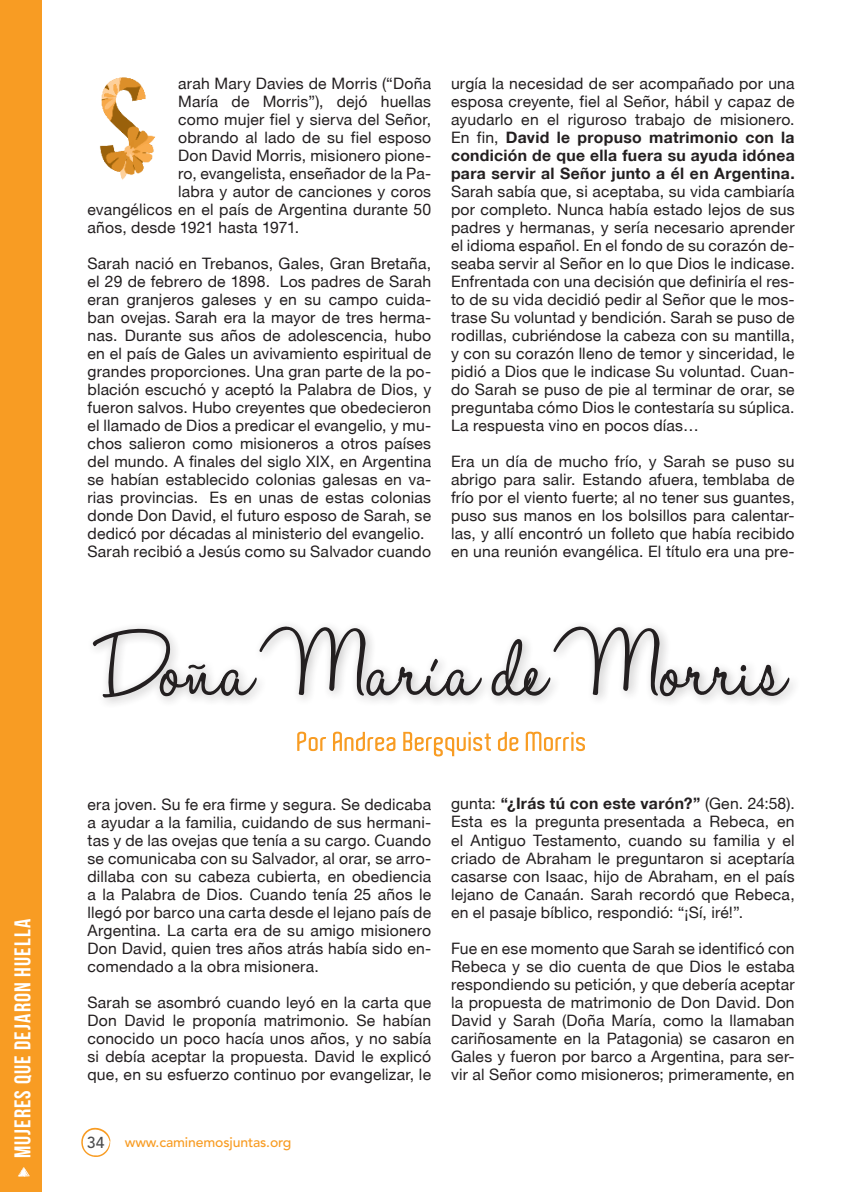
<style>
.page{position:relative;width:845px;height:1192px;background:#fff}
.page>*{position:absolute;margin:0;border:0;box-sizing:border-box;transform-origin:0 0}
.t1{font:22.75px "Bebas Neue";letter-spacing:.05em;color:#fff}
.t2{font:15.75px/18px "Helvetica Neue";letter-spacing:.01em;color:#231f20;text-align:justify}
.t3{font:500 15.75px "Avenir LT Std";color:#4b4c4d}
.t4{font:500 14px "Avenir LT Std";letter-spacing:-.01em;color:#f89c23}
.s1{font-weight:700}
</style>
<div class="page">
<div style="left:0;top:0;width:42px;height:1192px;background:#f89c23"></div>
<svg style="left:18px;top:1167px;width:12px;height:10px"></svg>
<img style="left:99px;top:77px;width:56px;height:103px">
<svg style="left:81px;top:1127px;width:29px;height:30px"></svg>
<div style="left:86px;top:620px;width:715px;height:89px;background:#231f20;opacity:.3"></div>
<svg style="left:93px;top:626px;width:696px;height:71px"></svg>
<svg style="left:297px;top:732px;width:288px;height:24px"></svg>
<p class="t2" style="left:178px;top:74px;width:254px">arah Mary Davies de Morris (“Doña</p>
<p class="t2" style="left:178px;top:92px;width:254px">María de Morris”), dejó huellas</p>
<p class="t2" style="left:178px;top:110px;width:254px">como mujer fiel y sierva del Señor,</p>
<p class="t2" style="left:178px;top:128px;width:254px">obrando al lado de su fiel esposo</p>
<p class="t2" style="left:178px;top:146px;width:254px">Don David Morris, misionero pione-</p>
<p class="t2" style="left:178px;top:164px;width:254px">ro, evangelista, enseñador de la Pa-</p>
<p class="t2" style="left:178px;top:182px;width:254px">labra y autor de canciones y coros</p>
<p class="t2" style="left:87px;top:200px;width:345px">evangélicos en el país de Argentina durante 50</p>
<p class="t2" style="left:87px;top:218px;width:213px">años, desde 1921 hasta 1971.</p>
<p class="t2" style="left:87px;top:254px;width:345px;text-align:left">Sarah nació en Trebanos, Gales, Gran Bretaña, el 29 de febrero de 1898. Los padres de Sarah eran granjeros galeses y en su campo cuida&shy;ban ovejas. Sarah era la mayor de tres herma&shy;nas. Durante sus años de adolescencia, hubo en el país de Gales un avivamiento espiritual de grandes proporciones. Una gran parte de la po&shy;blación escuchó y aceptó la Palabra de Dios, y fueron salvos. Hubo creyentes que obedecieron el llamado de Dios a predicar el evangelio, y mu&shy;chos salieron como misioneros a otros países del mundo. A finales del siglo XIX, en Argentina se habían establecido colonias galesas en va&shy;rias provincias. Es en unas de estas colonias donde Don David, el futuro esposo de Sarah, se dedicó por décadas al ministerio del evangelio.<br>Sarah recibió a Jesús como su Salvador cuando</p>
<p class="t2" style="left:451px;top:74px;width:345px">urgía la necesidad de ser acompañado por una esposa creyente, fiel al Señor, hábil y capaz de ayudarlo en el riguroso trabajo de misionero.<br>En fin, <span class="s1">David le propuso matrimonio con la condición de que ella fuera su ayuda idónea para servir al Señor junto a él en Argentina.</span></p>
<p class="t2" style="left:451px;top:182px;width:345px">Sarah sabía que, si aceptaba, su vida cambiaría por completo. Nunca había estado lejos de sus padres y hermanas, y sería necesario aprender el idioma español. En el fondo de su corazón de&shy;seaba servir al Señor en lo que Dios le indicase.<br>Enfrentada con una decisión que definiría el res&shy;to de su vida decidió pedir al Señor que le mos&shy;trase Su voluntad y bendición. Sarah se puso de rodillas, cubriéndose la cabeza con su mantilla, y con su corazón lleno de temor y sinceridad, le pidió a Dios que le indicase Su voluntad. Cuan&shy;do Sarah se puso de pie al terminar de orar, se preguntaba cómo Dios le contestaría su súplica.<br>La respuesta vino en pocos días…</p>
<p class="t2" style="left:451px;top:452px;width:345px">Era un día de mucho frío, y Sarah se puso su abrigo para salir. Estando afuera, temblaba de frío por el viento fuerte; al no tener sus guantes, puso sus manos en los bolsillos para calentar&shy;las, y allí encontró un folleto que había recibido en una reunión evangélica. El título era una pre-</p>
<h1 class="t1" style="left:10px;top:1158px;width:241px;rotate:-90deg">Mujeres que dejaron huella</h1>
<p class="t2" style="left:87px;top:795px;width:345px">era joven. Su fe era firme y segura. Se dedicaba a ayudar a la familia, cuidando de sus hermani&shy;tas y de las ovejas que tenía a su cargo. Cuando se comunicaba con su Salvador, al orar, se arro&shy;dillaba con su cabeza cubierta, en obediencia a la Palabra de Dios. Cuando tenía 25 años le llegó por barco una carta desde el lejano país de Argentina. La carta era de su amigo misionero Don David, quien tres años atrás había sido en&shy;comendado a la obra misionera.</p>
<p class="t2" style="left:87px;top:993px;width:345px">Sarah se asombró cuando leyó en la carta que Don David le proponía matrimonio. Se habían conocido un poco hacía unos años, y no sabía si debía aceptar la propuesta. David le explicó que, en su esfuerzo continuo por evangelizar, le</p>
<p class="t2" style="left:451px;top:795px;width:345px">gunta: <span class="s1">“¿Irás tú con este varón?”</span> (Gen. 24:58).<br>Esta es la pregunta presentada a Rebeca, en el Antiguo Testamento, cuando su familia y el criado de Abraham le preguntaron si aceptaría casarse con Isaac, hijo de Abraham, en el país lejano de Canaán. Sarah recordó que Rebeca, en el pasaje bíblico, respondió: “¡Sí, iré!”.</p>
<p class="t2" style="left:451px;top:939px;width:345px">Fue en ese momento que Sarah se identificó con Rebeca y se dio cuenta de que Dios le estaba respondiendo su petición, y que debería aceptar la propuesta de matrimonio de Don David. Don David y Sarah (Doña María, como la llamaban cariñosamente en la Patagonia) se casaron en Gales y fueron por barco a Argentina, para ser&shy;vir al Señor como misioneros; primeramente, en</p>
<p class="t3" style="left:87px;top:1133px;width:19px">34</p>
<p class="t4" style="left:125px;top:1134px;width:168px">www.caminemosjuntas.org</p>
</div>
